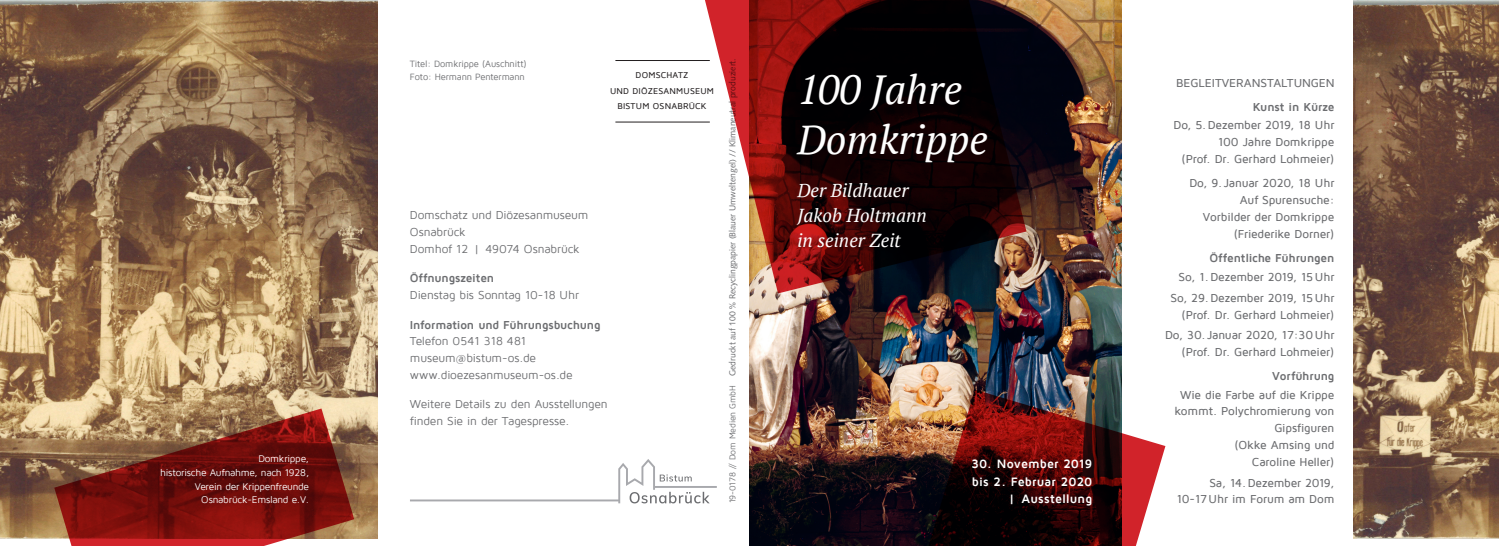
<style>
.page{position:relative;width:1499px;height:546px;background:#fff}
.page>*{position:absolute;margin:0;border:0;box-sizing:border-box;transform-origin:0 0}
.t1{font:italic 40.62px/49.5px "PT Serif";color:#fff}
.t2{font:italic 18.75px/25px "PT Serif";color:#fff}
.t3{font:700 12.5px/17.5px "Maven Pro";letter-spacing:.005em;color:#fff;text-align:right}
.t4{font:500 11.88px/16.9px "Maven Pro";letter-spacing:-.015em;color:#6c6d70;text-align:right}
.t5{font:11.88px/16.9px "Maven Pro";letter-spacing:-.015em;color:#6c6d70}
.t6{font:700 11.88px "Maven Pro";letter-spacing:-.015em;color:#6c6d70}
.t7{font:10px/13.8px "Maven Pro";letter-spacing:-.025em;color:#fff;text-align:right}
.t8{font:9.38px/13.1px "Maven Pro";letter-spacing:-.015em;color:#6c6d70}
.t9{font:8.75px "Syntax LT Std";color:#6c6d70}
.t10{font:500 8.75px/15.4px "Maven Pro";letter-spacing:.02em;color:#231f20;text-align:center}
.s1{font-family:"Maven Pro"}
</style>
<div class="page">
<img style="left:0;top:0;width:377px;height:538px">
<svg style="left:410px;top:459px;width:307px;height:44px"></svg>
<img style="left:750px;top:0;width:371px;height:546px">
<img style="left:928px;top:389px;width:237px;height:157px">
<svg style="left:54px;top:408px;width:300px;height:138px"></svg>
<img style="left:1354px;top:0;width:145px;height:538px">
<svg style="left:694px;top:0;width:332px;height:293px"></svg>
<hr style="left:615px;top:122px;width:95px;height:1px;background:#231f20">
<hr style="left:615px;top:60px;width:95px;height:1px;background:#231f20">
<p class="t7" style="left:160px;top:452px;width:150px">Domkrippe,<br>historische Aufnahme, nach 1928,<br>Verein der Krippenfreunde<br>Osnabrück-Emsland e.V.</p>
<p class="t8" style="left:410px;top:57px;width:118px">Titel: Domkrippe (Auschnitt)<br>Foto: Hermann Pentermann</p>
<p class="t10" style="left:610px;top:68px;width:105px">DOMSCHATZ<br>UND DIÖZESANMUSEUM<br>BISTUM OSNABRÜCK</p>
<p class="t5" style="left:410px;top:207px;width:180px">Domschatz und Diözesanmuseum<br>Osnabrück<br>Domhof 12 | 49074 Osnabrück</p>
<p class="t6" style="left:410px;top:272px;width:86px">Öffnungszeiten</p>
<p class="t5" style="left:410px;top:287px;width:171px">Dienstag bis Sonntag 10-18 Uhr</p>
<p class="t6" style="left:410px;top:318px;width:192px">Information und Führungsbuchung</p>
<p class="t5" style="left:410px;top:333px;width:164px">Telefon 0541 318 481 museum@bistum-os.de www.dioezesanmuseum-os.de</p>
<p class="t5" style="left:410px;top:396px;width:199px">Weitere Details zu den Ausstellungen finden Sie in der Tagespresse.</p>
<p class="t9" style="left:727px;top:503px;width:446px;rotate:-90deg"><span class="s1">19-0178 // Dom Medien GmbH</span> Gedruckt auf 100% Recyclingpapier (Blauer Umweltengel) // Klimaneutral produziert.</p>
<h1 class="t1" style="left:797px;top:65px;width:192px">100 Jahre<br>Domkrippe</h1>
<h2 class="t2" style="left:797px;top:177px;width:131px">Der Bildhauer<br>Jakob Holtmann in seiner Zeit</h2>
<p class="t3" style="left:971px;top:455px;width:122px">30. November 2019 bis 2. Februar 2020 | Ausstellung</p>
<p class="t4" style="left:1176px;top:74px;width:160px">BEGLEITVERANSTALTUNGEN</p>
<p class="t6" style="left:1253px;top:100px;width:83px">Kunst in Kürze</p>
<p class="t4" style="left:1173px;top:117px;width:162px">Do, 5.Dezember 2019, 18 Uhr<br>100 Jahre Domkrippe<br>(Prof. Dr. Gerhard Lohmeier)</p>
<p class="t4" style="left:1189px;top:175px;width:147px">Do, 9. Januar 2020, 18 Uhr<br>Auf Spurensuche:<br>Vorbilder der Domkrippe (Friederike Dorner)</p>
<p class="t6" style="left:1209px;top:251px;width:126px">Öffentliche Führungen</p>
<p class="t4" style="left:1170px;top:267px;width:166px;line-height:20.4px">So, 1.Dezember 2019, 15Uhr<br>So, 29.Dezember 2019, 15Uhr</p>
<p class="t4" style="left:1165px;top:304px;width:171px;line-height:20.4px">(Prof. Dr. Gerhard Lohmeier)<br>Do, 30. Januar 2020, 17:30Uhr</p>
<p class="t4" style="left:1181px;top:343px;width:154px">(Prof. Dr. Gerhard Lohmeier)</p>
<p class="t6" style="left:1272px;top:369px;width:64px">Vorführung</p>
<p class="t4" style="left:1174px;top:386px;width:161px">Wie die Farbe auf die Krippe kommt. Polychromierung von<br>Gipsfiguren<br>(Okke Amsing und<br>Caroline Heller)</p>
<p class="t4" style="left:1177px;top:474px;width:159px">Sa, 14.Dezember 2019,<br>10-17Uhr im Forum am Dom</p>
</div>
